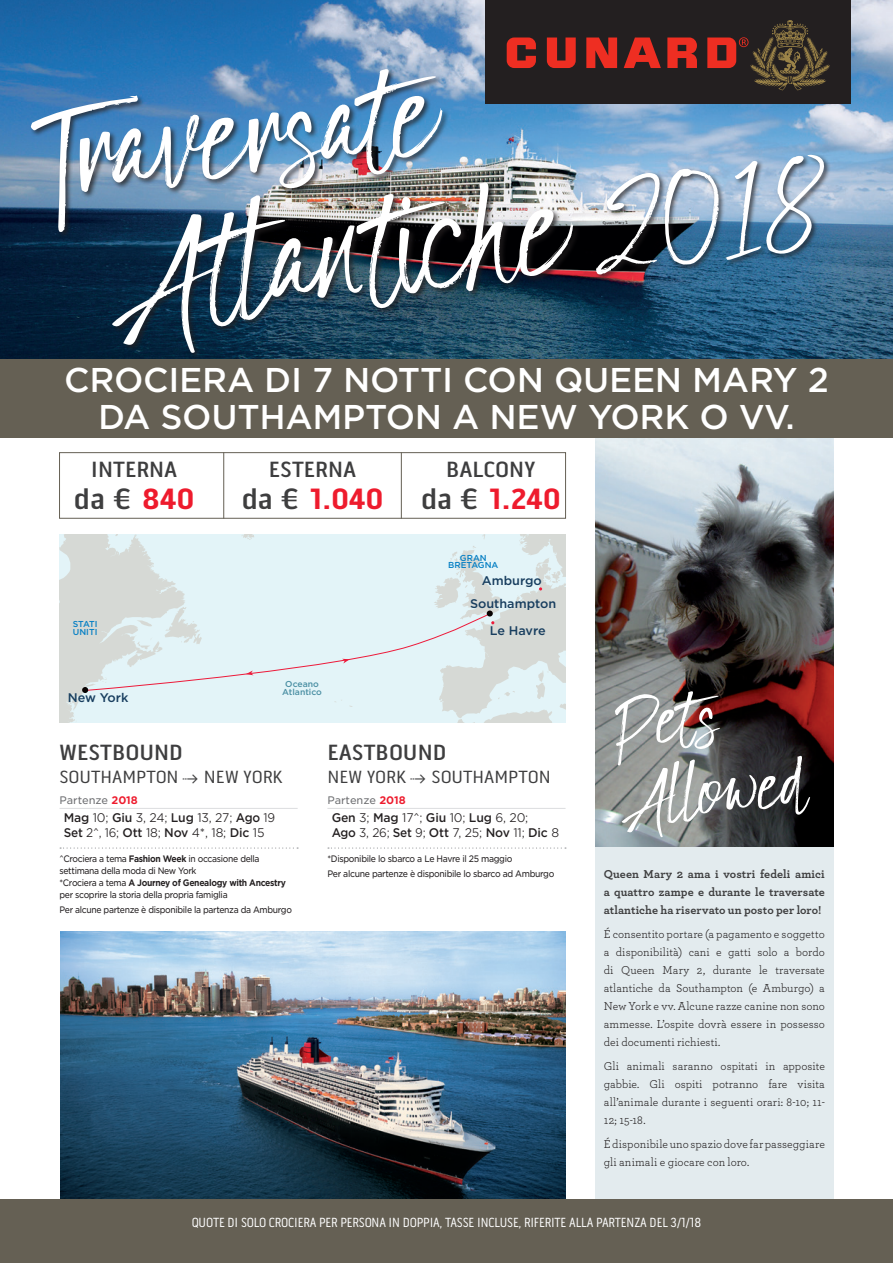
<style>
.page{position:relative;width:893px;height:1263px;background:#fff}
.page>*{position:absolute;margin:0;border:0;box-sizing:border-box;transform-origin:0 0}
.t1{font:195px "Heats";color:#fff}
.t2{font:180px "Heats";color:#fff}
.t3{font:135px "Heats";color:#fff}
.t4{font:97.5px/75px "Heats";color:#fff}
.t5{font:500 33px/37.5px "Gotham S Sm";letter-spacing:-.01em;color:#fff;text-align:center}
.t6{font:700 30px "Pill Gothic 300 mg";color:#ee1b2d;scale:1.15 1}
.t7{font:500 30px "Pill Gothic 300 mg";color:#3e3e3f;scale:1.15 1}
.t8{font:500 22.5px "Pill Gothic 300 mg";color:#3e3e3f;scale:1.15 1}
.t9{font:18px "Pill Gothic 300 mg";color:#3e3e3f;scale:1.15 1}
.t10{font:13.5px "Pill Gothic 300 mg";letter-spacing:-.01em;color:#fff}
.t11{font:500 12.45px "Gotham";color:#183e5f}
.t12{font:12px/18px "Archer";letter-spacing:.005em;color:#231f20;text-align:justify}
.t13{font:300 12px/15px "Gotham S Sm";letter-spacing:-.015em;color:#231f20}
.t14{font:700 12px/18px "Archer";color:#3e3e3f;text-align:justify}
.t15{font:10.5px "Gotham S Sm";color:#6c6d70}
.t16{font:9px/12px "Gotham S Sm";letter-spacing:-.04em;color:#231f20;scale:.91 1}
.t17{font:9px/15px "Gotham S Sm";letter-spacing:-.04em;color:#231f20;scale:.92 1}
.t18{font:500 8.55px/7.8px "Gotham";color:#0780c4}
.t19{font:500 8.55px/7.8px "Gotham";color:#4a8fa3;text-align:center}
.s1{font-weight:700;color:#ee1b2d}
.s2{font-weight:500;color:#3e3e3f}
.s3{font-weight:500}
.s4{font-weight:700}
</style>
<div class="page">
<div style="left:595px;top:745px;width:238px;height:473px;background:#e3ebee"></div>
<img style="left:0;top:0;width:893px;height:359px">
<div style="left:29px;top:68px;width:551px;height:292px;background:#231f20;opacity:.75"></div>
<svg style="left:60px;top:535px;width:15px;height:188px;background:#d7dcd9"></svg>
<svg style="left:75px;top:535px;width:491px;height:188px;background:#dfecee"></svg>
<img style="left:60px;top:931px;width:506px;height:268px">
<img style="left:595px;top:438px;width:238px;height:409px">
<div style="left:485px;top:0;width:366px;height:104px;background:#231f20"></div>
<svg style="left:507px;top:38px;width:29px;height:30px"></svg>
<svg style="left:547px;top:38px;width:29px;height:30px"></svg>
<svg style="left:586px;top:38px;width:31px;height:30px"></svg>
<svg style="left:624px;top:38px;width:37px;height:30px"></svg>
<svg style="left:667px;top:38px;width:30px;height:30px"></svg>
<svg style="left:707px;top:20px;width:123px;height:70px"></svg>
<div style="left:59px;top:452px;width:507px;height:67px;border:1px solid #656054"></div>
<div style="left:0;top:359px;width:893px;height:79px;background:#656054"></div>
<hr style="left:223px;top:452px;width:1px;height:67px;background:#656054">
<hr style="left:60px;top:808px;width:238px;height:1px;background:#dcdddf">
<svg style="left:60px;top:847px;width:238px;height:2px"></svg>
<hr style="left:401px;top:452px;width:1px;height:67px;background:#656054">
<hr style="left:327px;top:808px;width:239px;height:1px;background:#dcdddf">
<svg style="left:328px;top:847px;width:238px;height:2px"></svg>
<div style="left:595px;top:153px;width:236px;height:128px;background:#231f20;opacity:.75"></div>
<div style="left:0;top:1199px;width:893px;height:64px;background:#656054"></div>
<h2 class="t2" style="left:21px;top:57px;width:412px;rotate:-7deg">Traversate</h2>
<h3 class="t3" style="left:580px;top:142px;width:240px;rotate:-7deg">2018</h3>
<h1 class="t1" style="left:96px;top:166px;width:470px;rotate:-6deg">Atlantiche</h1>
<h3 class="t5" style="left:64px;top:360px;width:766px">CROCIERA DI 7 NOTTI CON QUEEN MARY 2<br>DA SOUTHAMPTON A NEW YORK O VV.</h3>
<h3 class="t8" style="left:91px;top:456px;width:77px">INTERNA</h3>
<h3 class="t7" style="left:74px;top:481px;width:106px">da € <span class="s1">840</span></h3>
<p class="t18" style="left:73px;top:620px;width:26px">STATI<br>UNITI</p>
<p class="t11" style="left:68px;top:690px;width:62px">New York</p>
<h3 class="t8" style="left:269px;top:456px;width:77px">ESTERNA</h3>
<h3 class="t6" style="left:242px;top:480px;width:125px"><span class="s2">da €</span> 1.040</h3>
<p class="t19" style="left:282px;top:680px;width:41px">Oceano<br>Atlantico</p>
<h3 class="t8" style="left:446px;top:456px;width:80px">BALCONY</h3>
<h3 class="t6" style="left:421px;top:480px;width:123px"><span class="s2">da €</span> 1.240</h3>
<p class="t18" style="left:448px;top:553px;width:52px;text-align:center">GRAN<br>BRETAGNA</p>
<p class="t11" style="left:482px;top:573px;width:62px">Amburgo</p>
<p class="t11" style="left:490px;top:622px;width:57px">Le Havre</p>
<p class="t11" style="left:470px;top:596px;width:88px">Southampton</p>
<h3 class="t8" style="left:60px;top:739px;width:109px">WESTBOUND</h3>
<h3 class="t9" style="left:60px;top:766px;width:105px">SOUTHAMPTON</h3>
<h3 class="t9" style="left:204px;top:766px;width:70px">NEW YORK</h3>
<p class="t15" style="left:60px;top:793px;width:80px">Partenze <span class="s1">2018</span></p>
<p class="t13" style="left:64px;top:810px;width:213px"><span class="s3">Mag</span> 10; <span class="s3">Giu</span> 3, 24; <span class="s3">Lug</span> 13, 27; <span class="s3">Ago</span> 19<br><span class="s3">Set</span> 2^, 16; <span class="s3">Ott</span> 18; <span class="s3">Nov</span> 4*, 18; <span class="s3">Dic</span> 15</p>
<p class="t16" style="left:60px;top:852px;width:250px">^Crociera a tema <span class="s4">Fashion Week</span> in occasione della settimana della moda di New York<br>*Crociera a tema <span class="s4">A Journey of Genealogy with Ancestry </span>per scoprire la storia della propria famiglia</p>
<p class="t16" style="left:60px;top:903px;width:257px">Per alcune partenze è disponibile la partenza da Amburgo</p>
<h3 class="t8" style="left:327px;top:739px;width:105px">EASTBOUND</h3>
<h3 class="t9" style="left:327px;top:766px;width:70px">NEW YORK</h3>
<h3 class="t9" style="left:432px;top:766px;width:105px">SOUTHAMPTON</h3>
<p class="t15" style="left:327px;top:793px;width:80px">Partenze <span class="s1">2018</span></p>
<p class="t13" style="left:332px;top:810px;width:229px"><span class="s3">Gen</span> 3; <span class="s3">Mag</span> 17^; <span class="s3">Giu</span> 10; <span class="s3">Lug</span> 6, 20;<br><span class="s3">Ago</span> 3, 26; <span class="s3">Set</span> 9; <span class="s3">Ott</span> 7, 25; <span class="s3">Nov</span> 11; <span class="s3">Dic</span> 8</p>
<p class="t17" style="left:327px;top:851px;width:248px">*Disponibile lo sbarco a Le Havre il 25 maggio<br>Per alcune partenze è disponibile lo sbarco ad Amburgo</p>
<h3 class="t4" style="left:610px;top:690px;width:191px;rotate:-5deg">Pets<br>Allowed</h3>
<p class="t14" style="left:604px;top:864px;width:223px">Queen Mary 2 ama i vostri fedeli amici a quattro zampe e durante le traversate atlantiche ha riservato un posto per loro!</p>
<p class="t12" style="left:604px;top:924px;width:223px">É consentito portare (a pagamento e soggetto a disponibilità) cani e gatti solo a bordo di Queen Mary 2, durante le traversate atlantiche da Southampton (e Amburgo) a New York e vv. Alcune razze canine non sono ammesse. L’ospite dovrà essere in possesso dei documenti richiesti.</p>
<p class="t12" style="left:604px;top:1056px;width:223px">Gli animali saranno ospitati in apposite gabbie. Gli ospiti potranno fare visita all’animale durante i seguenti orari: 8-10; 11- 12; 15-18.</p>
<p class="t12" style="left:604px;top:1134px;width:223px">É disponibile uno spazio dove far passeggiare gli animali e giocare con loro.</p>
<p class="t10" style="left:192px;top:1215px;width:511px">QUOTE DI SOLO CROCIERA PER PERSONA IN DOPPIA, TASSE INCLUSE, RIFERITE ALLA PARTENZA DEL 3/1/18</p>
</div>
